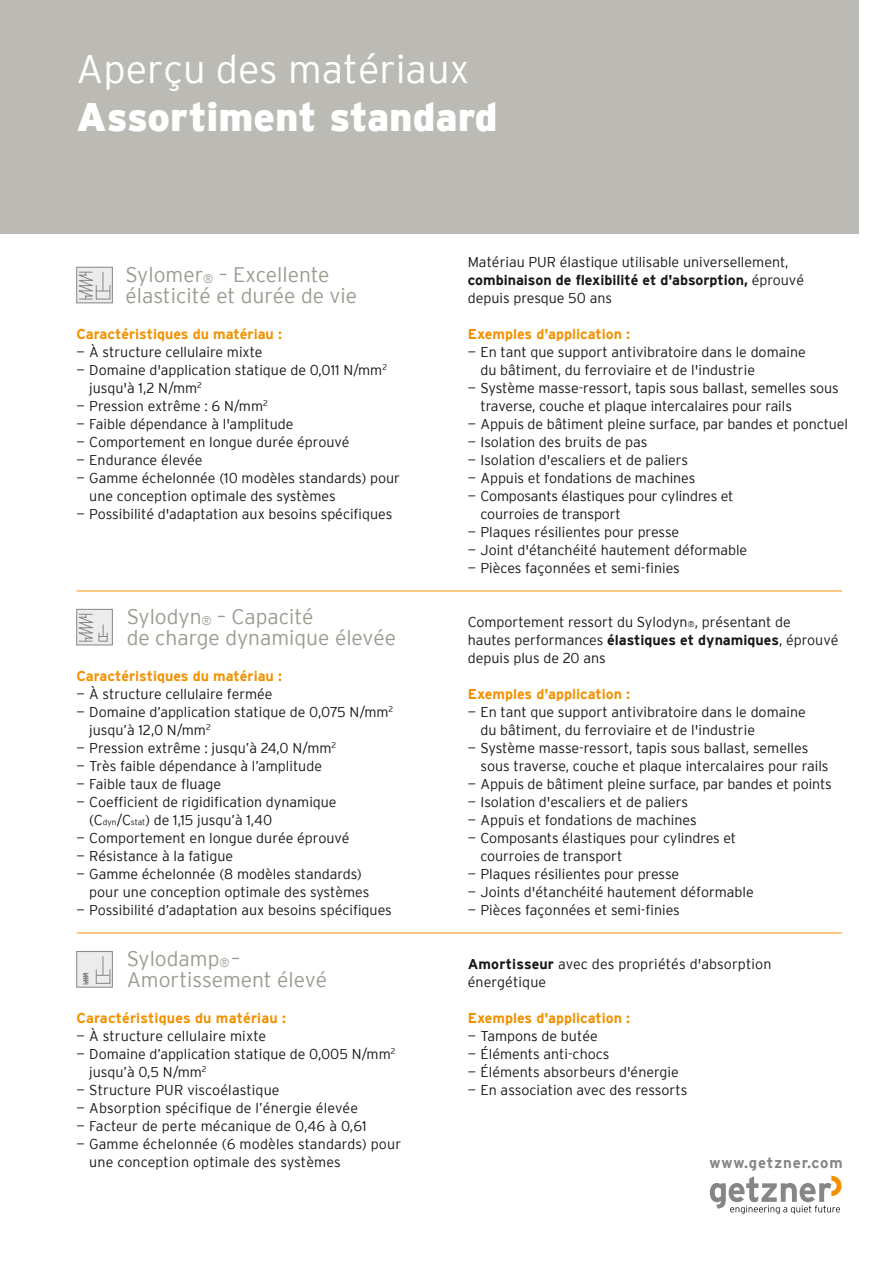
<style>
.page{position:relative;width:893px;height:1263px;background:#fff}
.page>*{position:absolute;margin:0;border:0;box-sizing:border-box;transform-origin:0 0}
.t1{font:900 39.75px "Interstate";color:#fff}
.t2{font:300 39.75px "Interstate";color:#fff}
.t3{font:300 21px/21px "Interstate";color:#9b9b92}
.t4{font:700 15px "Interstate";letter-spacing:.055em;color:#868685}
.t5{font:300 14.25px/18px "Interstate";color:#171715}
.t6{font:700 14.25px "Interstate";color:#f29100}
.s1{font-size:12.3px}
.s2{font-size:8.25px}
.s3{font-weight:700}
</style>
<div class="page">
<div style="left:0;top:0;width:859px;height:234px;background:#bbbab4"></div>
<div style="left:77px;top:267px;width:35px;height:36px;background:#ececec"></div>
<div style="left:77px;top:267px;width:36px;height:36px;border:1px solid #868685"></div>
<svg style="left:76px;top:271px;width:34px;height:29px"></svg>
<div style="left:77px;top:609px;width:35px;height:36px;background:#ececec"></div>
<div style="left:77px;top:609px;width:36px;height:36px;border:1px solid #868685"></div>
<div style="left:99px;top:632px;width:9px;height:9px;border:1px solid #868685"></div>
<svg style="left:76px;top:613px;width:31px;height:29px"></svg>
<div style="left:77px;top:951px;width:35px;height:36px;background:#ececec"></div>
<div style="left:77px;top:951px;width:36px;height:36px;border:1px solid #868685"></div>
<svg style="left:83px;top:956px;width:27px;height:28px"></svg>
<hr style="left:77px;top:591px;width:765px;height:1px;background:#f29100">
<hr style="left:77px;top:933px;width:765px;height:1px;background:#f29100">
<svg style="left:710px;top:1176px;width:131px;height:38px"></svg>
<h1 class="t2" style="left:77px;top:47px;width:395px">Aperçu des matériaux</h1>
<h1 class="t1" style="left:77px;top:94px;width:423px">Assortiment standard</h1>
<h2 class="t3" style="left:125px;top:264px;width:233px">Sylomer<span class="s1">®</span> – Excellente élasticité et durée de vie</h2>
<p class="t6" style="left:77px;top:328px;width:207px">Caractéristiques du matériau :</p>
<p class="t5" style="left:77px;top:343px;width:187px">— À structure cellulaire mixte</p>
<p class="t5" style="left:89px;top:361px;width:299px;text-indent:-13px">— Domaine d'application statique de 0,011 N/mm<sup>2 </sup>jusqu'à 1,2 N/mm<sup>2</sup></p>
<p class="t5" style="left:77px;top:397px;width:193px">— Pression extrême : 6 N/mm<sup>2</sup></p>
<p class="t5" style="left:77px;top:415px;width:218px">— Faible dépendance à l'amplitude</p>
<p class="t5" style="left:77px;top:433px;width:275px">— Comportement en longue durée éprouvé</p>
<p class="t5" style="left:77px;top:451px;width:128px">— Endurance élevée</p>
<p class="t5" style="left:89px;top:469px;width:312px;text-indent:-13px">— Gamme échelonnée (10 modèles standards) pour une conception optimale des systèmes</p>
<p class="t5" style="left:77px;top:505px;width:317px">— Possibilité d'adaptation aux besoins spéciiques</p>
<h2 class="t3" style="left:127px;top:606px;width:271px">Sylodyn<span class="s1">®</span> – Capacité<br>de charge dynamique élevée</h2>
<p class="t6" style="left:77px;top:670px;width:207px">Caractéristiques du matériau :</p>
<p class="t5" style="left:77px;top:685px;width:198px">— À structure cellulaire fermée</p>
<p class="t5" style="left:89px;top:703px;width:306px;text-indent:-13px">— Domaine d’application statique de 0,075 N/mm<sup>2 </sup>jusqu’à 12,0 N/mm<sup>2</sup></p>
<p class="t5" style="left:77px;top:739px;width:261px">— Pression extrême : jusqu’à 24,0 N/mm<sup>2</sup></p>
<p class="t5" style="left:77px;top:757px;width:247px">— Très faible dépendance à l’amplitude</p>
<p class="t5" style="left:77px;top:775px;width:146px">— Faible taux de luage</p>
<p class="t5" style="left:89px;top:793px;width:249px;text-indent:-13px">— Coeficient de rigidiication dynamique (C<span class="s2">dyn</span>/C<span class="s2">stat</span>) de 1,15 jusqu’à 1,40</p>
<p class="t5" style="left:77px;top:829px;width:275px">— Comportement en longue durée éprouvé</p>
<p class="t5" style="left:77px;top:847px;width:158px">— Résistance à la fatigue</p>
<p class="t5" style="left:89px;top:865px;width:282px;text-indent:-13px">— Gamme échelonnée (8 modèles standards) pour une conception optimale des systèmes</p>
<p class="t5" style="left:77px;top:901px;width:317px">— Possibilité d’adaptation aux besoins spéciiques</p>
<h2 class="t3" style="left:127px;top:948px;width:202px">Sylodamp<span class="s1">®</span>–<br>Amortissement élevé</h2>
<p class="t6" style="left:77px;top:1012px;width:211px">Caractéristiques du matériau :</p>
<p class="t5" style="left:77px;top:1027px;width:191px">— À structure cellulaire mixte</p>
<p class="t5" style="left:89px;top:1045px;width:308px;text-indent:-13px">— Domaine d’application statique de 0,005 N/mm<sup>2 </sup>jusqu’à 0,5 N/mm<sup>2</sup></p>
<p class="t5" style="left:77px;top:1081px;width:205px">— Structure PUR viscoélastique</p>
<p class="t5" style="left:77px;top:1099px;width:283px">— Absorption spéciique de l’énergie élevée</p>
<p class="t5" style="left:77px;top:1117px;width:292px">— Facteur de perte mécanique de 0,46 à 0,61</p>
<p class="t5" style="left:89px;top:1135px;width:313px;text-indent:-13px">— Gamme échelonnée (6 modèles standards) pour une conception optimale des systèmes</p>
<p class="t5" style="left:468px;top:253px;width:338px">Matériau PUR élastique utilisable universellement, <span class="s3">combinaison de lexibilité et d'absorption,</span> éprouvé depuis presque 50 ans</p>
<p class="t6" style="left:468px;top:328px;width:164px">Exemples d'application :</p>
<p class="t5" style="left:480px;top:343px;width:327px;text-indent:-13px">— En tant que support antivibratoire dans le domaine du bâtiment, du ferroviaire et de l'industrie</p>
<p class="t5" style="left:480px;top:379px;width:360px;text-indent:-13px">— Système masse-ressort, tapis sous ballast, semelles sous traverse, couche et plaque intercalaires pour rails</p>
<p class="t5" style="left:468px;top:415px;width:382px">— Appuis de bâtiment pleine surface, par bandes et ponctuel</p>
<p class="t5" style="left:468px;top:433px;width:181px">— Isolation des bruits de pas</p>
<p class="t5" style="left:468px;top:451px;width:222px">— Isolation d'escaliers et de paliers</p>
<p class="t5" style="left:468px;top:469px;width:229px">— Appuis et fondations de machines</p>
<p class="t5" style="left:480px;top:487px;width:255px;text-indent:-13px">— Composants élastiques pour cylindres et courroies de transport</p>
<p class="t5" style="left:468px;top:523px;width:213px">— Plaques résilientes pour presse</p>
<p class="t5" style="left:468px;top:541px;width:281px">— Joint d'étanchéité hautement déformable</p>
<p class="t5" style="left:468px;top:559px;width:214px">— Pièces façonnées et semi-inies</p>
<p class="t5" style="left:468px;top:613px;width:372px">Comportement ressort du Sylodyn<span class="s2">®</span>, présentant de<br>hautes performances <span class="s3">élastiques et dynamiques</span>, éprouvé depuis plus de 20 ans</p>
<p class="t6" style="left:468px;top:688px;width:164px">Exemples d'application :</p>
<p class="t5" style="left:480px;top:703px;width:327px;text-indent:-13px">— En tant que support antivibratoire dans le domaine du bâtiment, du ferroviaire et de l'industrie</p>
<p class="t5" style="left:480px;top:739px;width:350px;text-indent:-13px">— Système masse-ressort, tapis sous ballast, semelles sous traverse, couche et plaque intercalaires pour rails</p>
<p class="t5" style="left:468px;top:775px;width:366px">— Appuis de bâtiment pleine surface, par bandes et points</p>
<p class="t5" style="left:468px;top:793px;width:222px">— Isolation d'escaliers et de paliers</p>
<p class="t5" style="left:468px;top:811px;width:231px">— Appuis et fondations de machines</p>
<p class="t5" style="left:480px;top:829px;width:257px;text-indent:-13px">— Composants élastiques pour cylindres et courroies de transport</p>
<p class="t5" style="left:468px;top:865px;width:213px">— Plaques résilientes pour presse</p>
<p class="t5" style="left:468px;top:883px;width:288px">— Joints d'étanchéité hautement déformable</p>
<p class="t5" style="left:468px;top:901px;width:214px">— Pièces façonnées et semi-inies</p>
<p class="t5" style="left:468px;top:955px;width:305px"><span class="s3">Amortisseur</span> avec des propriétés d'absorption énergétique</p>
<p class="t6" style="left:468px;top:1012px;width:164px">Exemples d'application :</p>
<p class="t5" style="left:468px;top:1027px;width:131px">— Tampons de butée</p>
<p class="t5" style="left:468px;top:1045px;width:143px">— Éléments anti-chocs</p>
<p class="t5" style="left:468px;top:1063px;width:212px">— Éléments absorbeurs d'énergie</p>
<p class="t5" style="left:468px;top:1081px;width:221px">— En association avec des ressorts</p>
<p class="t4" style="left:709px;top:1157px;width:135px">www.getzner.com</p>
</div>
